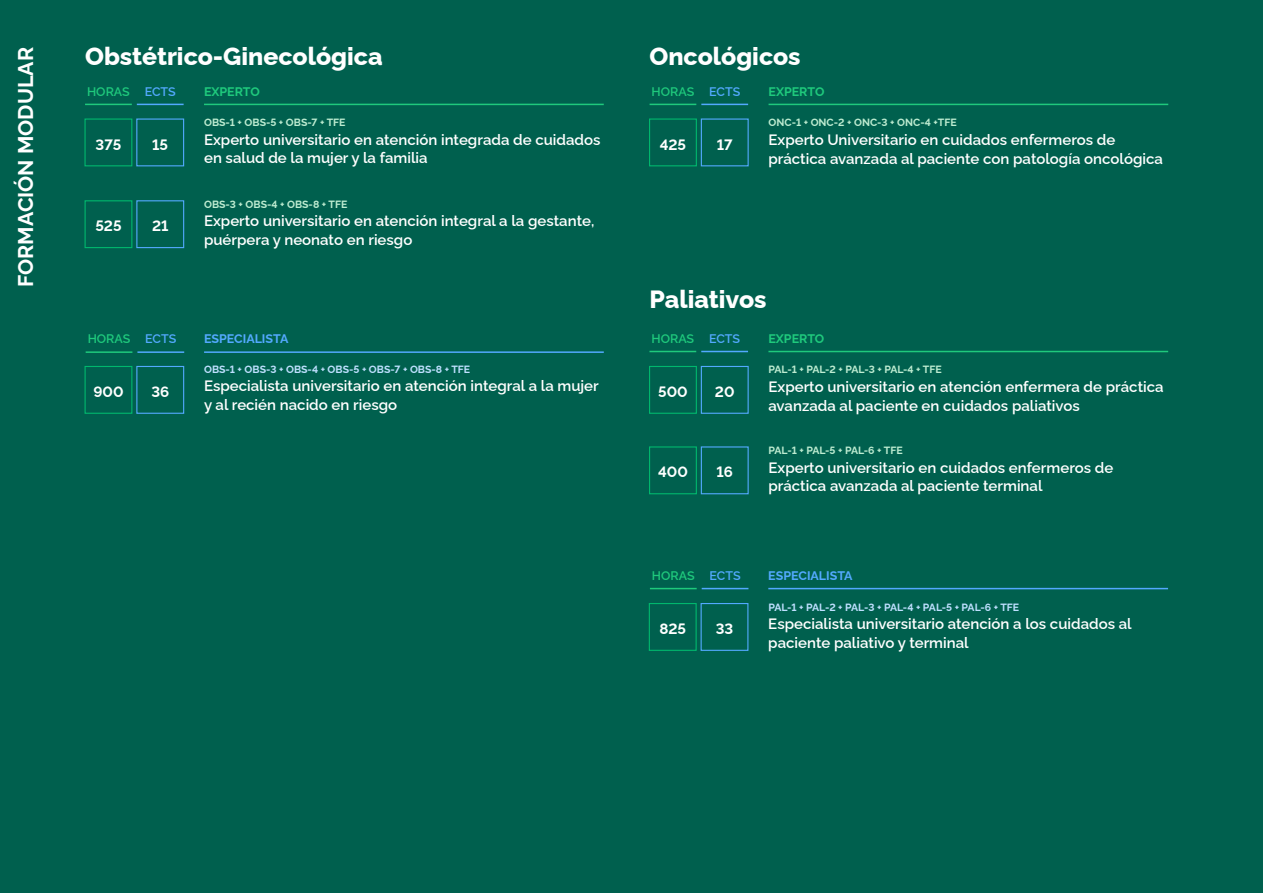
<style>
.page{position:relative;width:1263px;height:893px;background:#00604e}
.page>*{position:absolute;margin:0;border:0;box-sizing:border-box;transform-origin:0 0}
.t1{font:800 24.9px "Raleway";color:#fff}
.t2{font:700 21.3px "Raleway";color:#fff}
.t3{font:600 15px/18.8px "Raleway";color:#fff}
.t4{font:700 15px "Raleway";color:#fff}
.t5{font:600 12.45px "Raleway";color:#1fc97c}
.t6{font:700 12.45px "Raleway";color:#53a9fe}
.t7{font:700 12.45px "Raleway";color:#1fc97c}
.t8{font:600 12.45px "Raleway";color:#53a9fe}
.t9{font:700 10.5px "Raleway";color:#beecd1}
.t10{font:700 10.5px "Raleway";color:#bfe0ff}
.s1{color:#53a9fe}
</style>
<div class="page">
<hr style="left:85px;top:104px;width:47px;height:1px;background:#1fc97c">
<hr style="left:649px;top:104px;width:47px;height:1px;background:#1fc97c">
<hr style="left:137px;top:104px;width:47px;height:1px;background:#53a9fe">
<hr style="left:701px;top:104px;width:47px;height:1px;background:#53a9fe">
<hr style="left:204px;top:104px;width:400px;height:1px;background:#1fc97c">
<hr style="left:768px;top:104px;width:400px;height:1px;background:#1fc97c">
<div style="left:84px;top:118px;width:48px;height:48px;border:1px solid #00b76d"></div>
<div style="left:649px;top:366px;width:48px;height:48px;border:1px solid #00b76d"></div>
<div style="left:649px;top:446px;width:48px;height:48px;border:1px solid #00b76d"></div>
<div style="left:649px;top:118px;width:48px;height:48px;border:1px solid #00b76d"></div>
<div style="left:85px;top:366px;width:47px;height:48px;border:1px solid #00b76d"></div>
<div style="left:649px;top:603px;width:48px;height:48px;border:1px solid #00b76d"></div>
<div style="left:85px;top:200px;width:47px;height:48px;border:1px solid #00b76d"></div>
<div style="left:136px;top:118px;width:48px;height:48px;border:1px solid #53a9fe"></div>
<div style="left:701px;top:366px;width:48px;height:48px;border:1px solid #53a9fe"></div>
<div style="left:701px;top:446px;width:48px;height:48px;border:1px solid #53a9fe"></div>
<div style="left:701px;top:118px;width:48px;height:48px;border:1px solid #53a9fe"></div>
<div style="left:136px;top:366px;width:48px;height:48px;border:1px solid #53a9fe"></div>
<div style="left:700px;top:603px;width:48px;height:48px;border:1px solid #53a9fe"></div>
<div style="left:136px;top:200px;width:48px;height:48px;border:1px solid #53a9fe"></div>
<hr style="left:649px;top:351px;width:47px;height:1px;background:#1fc97c">
<hr style="left:701px;top:351px;width:47px;height:1px;background:#53a9fe">
<hr style="left:204px;top:351px;width:400px;height:2px;background:#53a9fe">
<hr style="left:768px;top:588px;width:400px;height:1px;background:#53a9fe">
<hr style="left:768px;top:351px;width:400px;height:1px;background:#1fc97c">
<hr style="left:86px;top:351px;width:46px;height:2px;background:#1fc97c">
<hr style="left:650px;top:588px;width:47px;height:1px;background:#1fc97c">
<hr style="left:137px;top:351px;width:47px;height:2px;background:#53a9fe">
<hr style="left:702px;top:588px;width:46px;height:1px;background:#53a9fe">
<h2 class="t2" style="left:9px;top:287px;width:241px;rotate:-90deg">FORMACIÓN MODULAR</h2>
<h1 class="t1" style="left:85px;top:37px;width:299px">Obstétrico-Ginecológica</h1>
<h1 class="t1" style="left:649px;top:37px;width:153px">Oncológicos</h1>
<p class="t5" style="left:87px;top:81px;width:90px">HORAS <span class="s1">ECTS</span></p>
<p class="t7" style="left:204px;top:81px;width:57px">EXPERTO</p>
<p class="t5" style="left:652px;top:81px;width:90px">HORAS <span class="s1">ECTS</span></p>
<p class="t7" style="left:768px;top:81px;width:57px">EXPERTO</p>
<p class="t9" style="left:204px;top:114px;width:143px">OBS-1 + OBS-5 + OBS-7 + TFE</p>
<p class="t9" style="left:768px;top:114px;width:190px">ONC-1 + ONC-2 + ONC-3 + ONC-4 +TFE</p>
<p class="t3" style="left:204px;top:128px;width:398px">Experto universitario en atención integrada de cuidados en salud de la mujer y la familia</p>
<p class="t3" style="left:768px;top:129px;width:396px">Experto Universitario en cuidados enfermeros de práctica avanzada al paciente con patología oncológica</p>
<p class="t4" style="left:96px;top:133px;width:27px">375</p>
<p class="t4" style="left:660px;top:133px;width:28px">425</p>
<p class="t4" style="left:152px;top:133px;width:17px">15</p>
<p class="t4" style="left:717px;top:133px;width:17px">17</p>
<p class="t9" style="left:204px;top:196px;width:145px">OBS-3 + OBS-4 + OBS-8 + TFE</p>
<p class="t3" style="left:204px;top:210px;width:392px">Experto universitario en atención integral a la gestante, puérpera y neonato en riesgo</p>
<p class="t4" style="left:95px;top:214px;width:28px">525</p>
<p class="t4" style="left:152px;top:214px;width:18px">21</p>
<p class="t5" style="left:88px;top:329px;width:44px">HORAS</p>
<p class="t4" style="left:93px;top:380px;width:32px">900</p>
<h1 class="t1" style="left:649px;top:280px;width:119px">Paliativos</h1>
<p class="t8" style="left:145px;top:329px;width:33px">ECTS</p>
<p class="t5" style="left:651px;top:329px;width:90px">HORAS <span class="s1">ECTS</span></p>
<p class="t7" style="left:768px;top:329px;width:57px">EXPERTO</p>
<p class="t6" style="left:204px;top:329px;width:86px">ESPECIALISTA</p>
<p class="t4" style="left:151px;top:380px;width:19px">36</p>
<p class="t10" style="left:204px;top:361px;width:268px">OBS-1 + OBS-3 + OBS-4 + OBS-5 + OBS-7 + OBS-8 + TFE</p>
<p class="t3" style="left:204px;top:375px;width:396px">Especialista universitario en atención integral a la mujer y al recién nacido en riesgo</p>
<p class="t4" style="left:658px;top:380px;width:31px">500</p>
<p class="t4" style="left:658px;top:460px;width:31px">400</p>
<p class="t4" style="left:715px;top:380px;width:21px">20</p>
<p class="t4" style="left:716px;top:460px;width:18px">16</p>
<p class="t9" style="left:768px;top:362px;width:175px">PAL-1 + PAL-2 + PAL-3 + PAL-4 + TFE</p>
<p class="t3" style="left:768px;top:376px;width:397px">Experto universitario en atención enfermera de práctica avanzada al paciente en cuidados paliativos</p>
<p class="t9" style="left:768px;top:442px;width:136px">PAL-1 + PAL-5 + PAL-6 + TFE</p>
<p class="t3" style="left:768px;top:456px;width:346px">Experto universitario en cuidados enfermeros de práctica avanzada al paciente terminal</p>
<p class="t5" style="left:652px;top:566px;width:44px">HORAS</p>
<p class="t8" style="left:709px;top:566px;width:33px">ECTS</p>
<p class="t4" style="left:659px;top:617px;width:28px">825</p>
<p class="t4" style="left:716px;top:617px;width:19px">33</p>
<p class="t6" style="left:768px;top:566px;width:86px">ESPECIALISTA</p>
<p class="t10" style="left:768px;top:599px;width:252px">PAL-1 + PAL-2 + PAL-3 + PAL-4 + PAL-5 + PAL-6 + TFE</p>
<p class="t3" style="left:768px;top:613px;width:365px">Especialista universitario atención a los cuidados al paciente paliativo y terminal</p>
</div>
